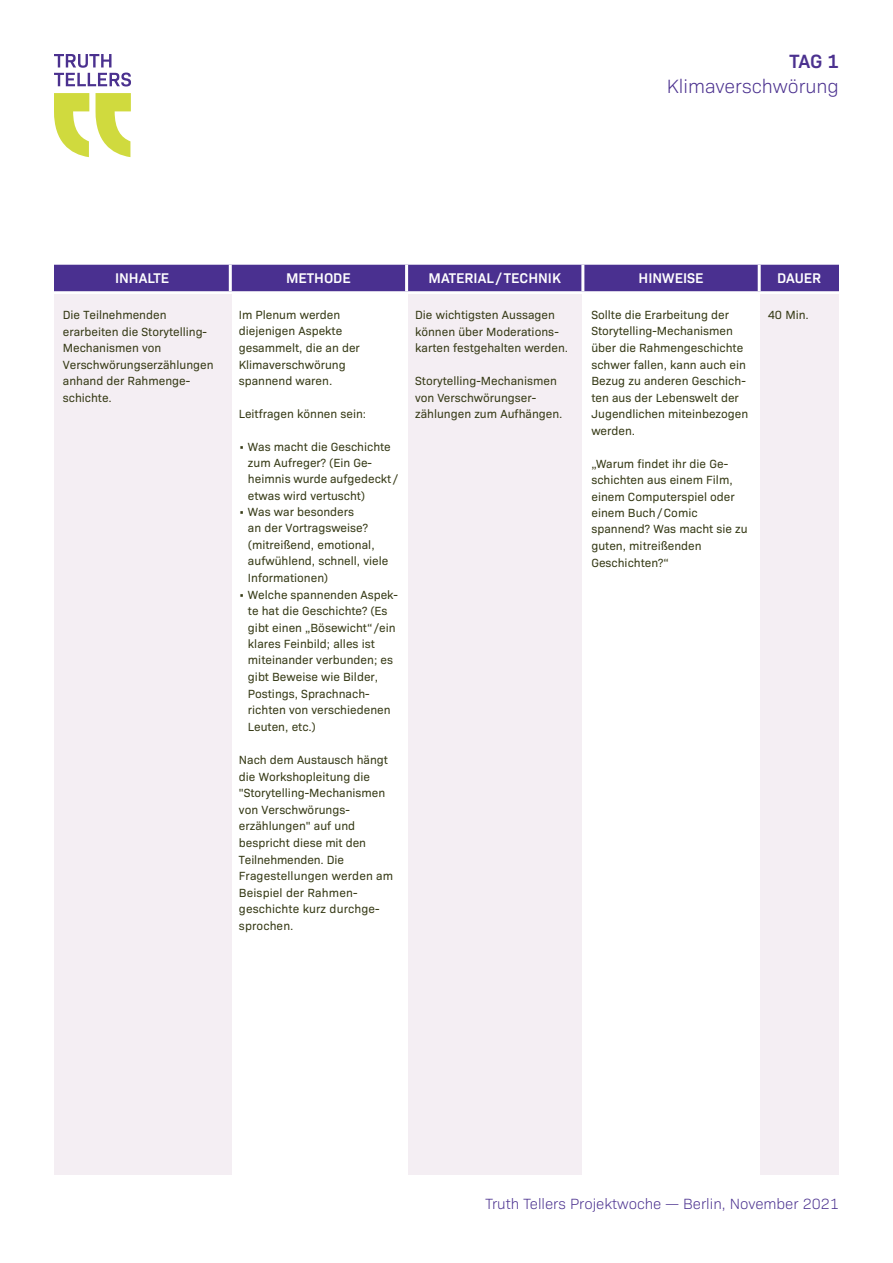
<style>
.page{position:relative;width:893px;height:1263px;background:#fff}
.page>*{position:absolute;margin:0;border:0;box-sizing:border-box;transform-origin:0 0}
.t1{font:300 19.5px "Bio Sans";color:#4b318f}
.t2{font:600 19.5px "Bio Sans";color:#4b318f}
.t3{font:300 15px "Bio Sans";color:#4b318f}
.t4{font:600 14.25px "Bio Sans";color:#fff}
.t5{font:12px/16.5px "Bio Sans";color:#373b17}
</style>
<div class="page">
<svg style="left:54px;top:93px;width:35px;height:64px"></svg>
<svg style="left:96px;top:93px;width:35px;height:64px"></svg>
<svg style="left:54px;top:54px;width:77px;height:33px"></svg>
<div style="left:54px;top:294px;width:177px;height:881px;background:#f4eef3"></div>
<div style="left:408px;top:294px;width:173px;height:881px;background:#f4eef3"></div>
<div style="left:761px;top:294px;width:78px;height:881px;background:#f4eef3"></div>
<div style="left:54px;top:265px;width:785px;height:26px;background:#4a3090"></div>
<hr style="left:229px;top:265px;width:3px;height:26px;background:#fff">
<hr style="left:405px;top:265px;width:3px;height:26px;background:#fff">
<hr style="left:581px;top:265px;width:3px;height:26px;background:#fff">
<hr style="left:758px;top:265px;width:3px;height:26px;background:#fff">
<h1 class="t2" style="left:789px;top:46px;width:51px">TAG 1</h1>
<h1 class="t1" style="left:667px;top:72px;width:174px">Klimaverschwörung</h1>
<p class="t4" style="left:115px;top:267px;width:56px">INHALTE</p>
<p class="t4" style="left:286px;top:267px;width:66px">METHODE</p>
<p class="t4" style="left:429px;top:267px;width:134px">MATERIAL/TECHNIK</p>
<p class="t4" style="left:639px;top:267px;width:66px">HINWEISE</p>
<p class="t4" style="left:777px;top:267px;width:45px">DAUER</p>
<p class="t5" style="left:63px;top:306px;width:152px">Die Teilnehmenden erarbeiten die Storytelling-<br>Mechanismen von<br>Verschwörungserzählungen anhand der Rahmenge&shy;schichte.</p>
<p class="t5" style="left:239px;top:305px;width:123px">Im Plenum werden diejenigen Aspekte gesammelt, die an der<br>Klimaverschwörung spannend waren.</p>
<p class="t5" style="left:239px;top:405px;width:129px">Leitfragen können sein:</p>
<p class="t5" style="left:248px;top:438px;width:152px;text-indent:-9px">• Was macht die Geschichte zum Aufreger? (Ein Ge&shy;heimnis wurde aufgedeckt / etwas wird vertuscht)</p>
<p class="t5" style="left:248px;top:503px;width:142px;text-indent:-9px">• Was war besonders<br>an der Vortragsweise? (mitreißend, emotional, aufwühlend, schnell, viele<br>Informationen)</p>
<p class="t5" style="left:248px;top:585px;width:152px;text-indent:-9px">• Welche spannenden Aspek&shy;te hat die Geschichte? (Es gibt einen „Bösewicht“ /ein klares Feinbild; alles ist miteinander verbunden; es gibt Beweise wie Bilder,<br>Postings, Sprachnach&shy;richten von verschiedenen<br>Leuten, etc.)</p>
<p class="t5" style="left:239px;top:751px;width:156px">Nach dem Austausch hängt die Workshopleitung die "Storytelling-Mechanismen von Ver schwörungs&shy;erzählungen" auf und bespricht diese mit den<br>Teilnehmenden. Die<br>Fragestellungen werden am<br>Beispiel der Rahmen&shy;geschichte kurz durchge&shy;sprochen.</p>
<p class="t5" style="left:415px;top:306px;width:155px">Die wichtigsten Aussagen können über Moderations&shy;karten festgehalten werden.</p>
<p class="t5" style="left:415px;top:372px;width:149px">Storytelling-Mechanismen von Verschwörungser&shy;zählungen zum Aufhängen.</p>
<p class="t5" style="left:591px;top:306px;width:158px">Sollte die Erarbeitung der<br>Storytelling-Mechanismen über die Rahmengeschichte schwer fallen, kann auch ein<br>Bezug zu anderen Geschich&shy;ten aus der Lebenswelt der<br>Jugendlichen miteinbezogen werden.</p>
<p class="t5" style="left:591px;top:454px;width:158px">„Warum findet ihr die Ge&shy;schichten aus einem Film, einem Computerspiel oder einem Buch / Comic spannend? Was macht sie zu guten, mitreißenden<br>Geschichten?“</p>
<p class="t5" style="left:768px;top:306px;width:43px">40 Min.</p>
<p class="t3" style="left:485px;top:1193px;width:355px">Truth Tellers Projektwoche — Berlin, November 2021</p>
</div>
